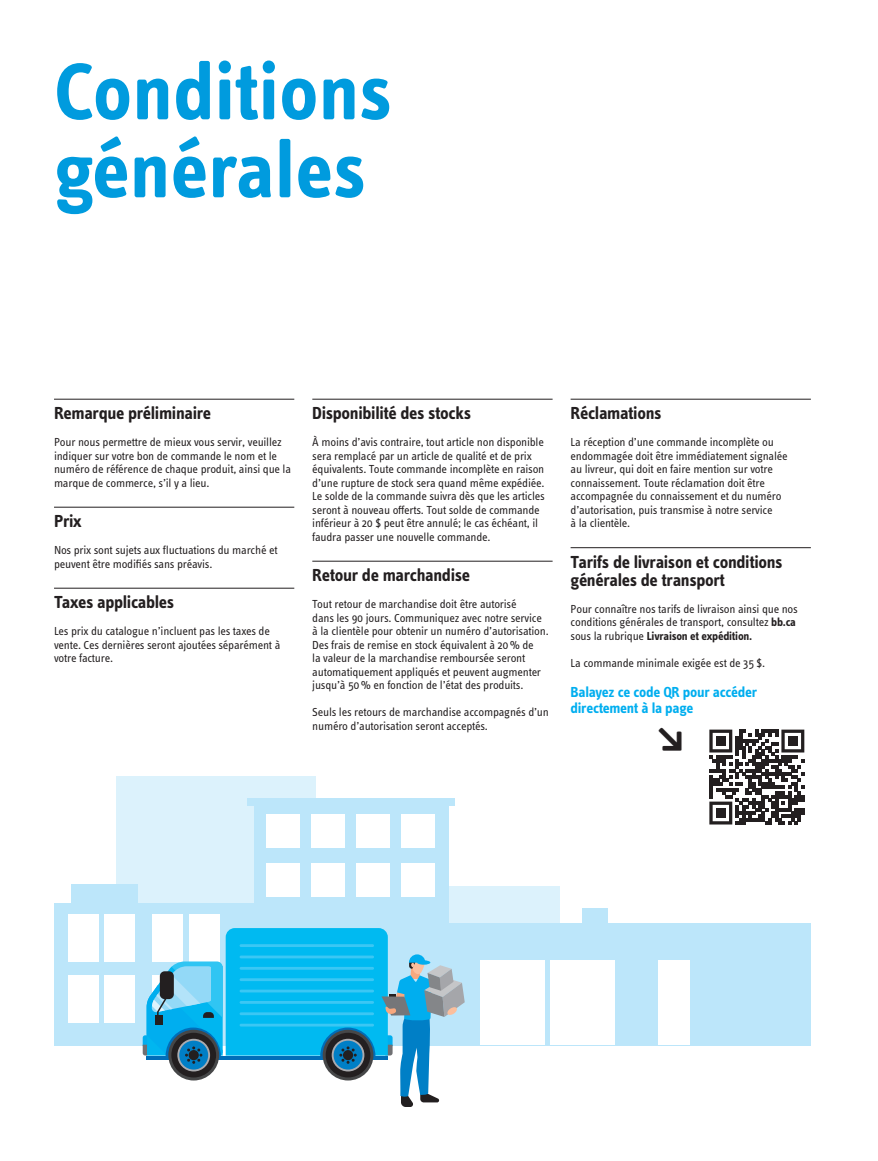
<style>
.page{position:relative;width:878px;height:1161px;background:#fff}
.page>*{position:absolute;margin:0;border:0;box-sizing:border-box;transform-origin:0 0}
.t1{font:700 82.5px/78px "Info Text Pro";color:#009bde}
.t2{font:700 40.5px "Info Text Pro";color:#231f20}
.t3{font:700 18px/18px "Info Text Pro";letter-spacing:-.02em;color:#231f20}
.t4{font:700 15px/16.5px "Info Text Pro";letter-spacing:-.02em;color:#00aeef}
.t5{font:12px/13.5px "Info Text Pro";letter-spacing:-.02em;color:#231f20}
.s1{font-weight:700}
</style>
<div class="page">
<hr style="left:54px;top:399px;width:240px;height:1px;background:#231f20">
<hr style="left:54px;top:507px;width:240px;height:1px;background:#231f20">
<hr style="left:54px;top:588px;width:240px;height:1px;background:#231f20">
<hr style="left:312px;top:399px;width:240px;height:1px;background:#231f20">
<hr style="left:312px;top:561px;width:240px;height:1px;background:#231f20">
<hr style="left:570px;top:399px;width:240px;height:1px;background:#231f20">
<hr style="left:570px;top:547px;width:240px;height:1px;background:#231f20">
<svg style="left:709px;top:730px;width:95px;height:95px"></svg>
<div style="left:716px;top:736px;width:9px;height:10px;background:#231f20"></div>
<div style="left:788px;top:736px;width:9px;height:10px;background:#231f20"></div>
<div style="left:716px;top:808px;width:9px;height:10px;background:#231f20"></div>
<div style="left:116px;top:776px;width:200px;height:266px;background:#dcf2fc"></div>
<div style="left:434px;top:887px;width:125px;height:100px;background:#dcf2fc"></div>
<div style="left:254px;top:803px;width:194px;height:243px;background:#bce6fa"></div>
<div style="left:266px;top:815px;width:33px;height:33px;background:#fff"></div>
<div style="left:311px;top:815px;width:33px;height:33px;background:#fff"></div>
<div style="left:356px;top:815px;width:33px;height:33px;background:#fff"></div>
<div style="left:401px;top:815px;width:33px;height:33px;background:#fff"></div>
<div style="left:266px;top:863px;width:33px;height:34px;background:#fff"></div>
<div style="left:311px;top:863px;width:33px;height:34px;background:#fff"></div>
<div style="left:356px;top:863px;width:33px;height:34px;background:#fff"></div>
<div style="left:401px;top:863px;width:33px;height:34px;background:#fff"></div>
<div style="left:448px;top:923px;width:362px;height:123px;background:#bce6fa"></div>
<div style="left:480px;top:960px;width:65px;height:84px;background:#fff"></div>
<div style="left:658px;top:960px;width:32px;height:84px;background:#fff"></div>
<div style="left:550px;top:960px;width:65px;height:84px;background:#fff"></div>
<div style="left:54px;top:903px;width:205px;height:143px;background:#bce6fa"></div>
<div style="left:68px;top:915px;width:30px;height:47px;background:#fff"></div>
<div style="left:104px;top:915px;width:31px;height:47px;background:#fff"></div>
<div style="left:153px;top:915px;width:30px;height:47px;background:#fff"></div>
<div style="left:189px;top:915px;width:30px;height:47px;background:#fff"></div>
<div style="left:68px;top:975px;width:30px;height:47px;background:#fff"></div>
<div style="left:104px;top:975px;width:31px;height:47px;background:#fff"></div>
<svg style="left:143px;top:928px;width:321px;height:179px"></svg>
<hr style="left:239px;top:944px;width:135px;height:3px;background:#3bc7f4">
<hr style="left:239px;top:956px;width:135px;height:2px;background:#3bc7f4">
<hr style="left:239px;top:967px;width:135px;height:3px;background:#3bc7f4">
<hr style="left:239px;top:978px;width:135px;height:3px;background:#3bc7f4">
<hr style="left:239px;top:990px;width:135px;height:2px;background:#3bc7f4">
<hr style="left:239px;top:1001px;width:135px;height:3px;background:#3bc7f4">
<hr style="left:239px;top:1012px;width:135px;height:3px;background:#3bc7f4">
<hr style="left:239px;top:1024px;width:135px;height:3px;background:#3bc7f4">
<div style="left:582px;top:908px;width:25px;height:25px;background:#bce6fa"></div>
<div style="left:71px;top:884px;width:67px;height:25px;background:#bce6fa"></div>
<div style="left:247px;top:798px;width:207px;height:8px;background:#bce6fa"></div>
<h1 class="t1" style="left:54px;top:52px;width:340px">Conditions générales</h1>
<h3 class="t3" style="left:54px;top:404px;width:159px">Remarque préliminaire</h3>
<p class="t5" style="left:54px;top:435px;width:238px">Pour nous permettre de mieux vous servir, veuillez indiquer sur votre bon de commande le nom et le numéro de référence de chaque produit, ainsi que la marque de commerce, s’il y a lieu.</p>
<h3 class="t3" style="left:54px;top:512px;width:29px">Prix</h3>
<p class="t5" style="left:54px;top:543px;width:225px">Nos prix sont sujets aux fluctuations du marché et peuvent être modifiés sans préavis.</p>
<h3 class="t3" style="left:54px;top:593px;width:122px">Taxes applicables</h3>
<p class="t5" style="left:54px;top:624px;width:228px">Les prix du catalogue n’incluent pas les taxes de vente. Ces dernières seront ajoutées séparément à votre facture.</p>
<h3 class="t3" style="left:312px;top:404px;width:160px">Disponibilité des stocks</h3>
<p class="t5" style="left:312px;top:435px;width:234px">À moins d’avis contraire, tout article non disponible sera remplacé par un article de qualité et de prix équivalents. Toute commande incomplète en raison d’une rupture de stock sera quand même expédiée.<br>Le solde de la commande suivra dès que les articles seront à nouveau offerts. Tout solde de commande inférieur à 20 $ peut être annulé; le cas échéant, il faudra passer une nouvelle commande.</p>
<h3 class="t3" style="left:312px;top:566px;width:159px">Retour de marchandise</h3>
<p class="t5" style="left:312px;top:597px;width:238px">Tout retour de marchandise doit être autorisé<br>dans les 90 jours. Communiquez avec notre service à la clientèle pour obtenir un numéro d’autorisation.<br>Des frais de remise en stock équivalent à 20% de<br>la valeur de la marchandise remboursée seront automatiquement appliqués et peuvent augmenter jusqu’à 50% en fonction de l’état des produits.</p>
<p class="t5" style="left:312px;top:705px;width:238px">Seuls les retours de marchandise accompagnés d’un numéro d’autorisation seront acceptés.</p>
<h3 class="t3" style="left:570px;top:404px;width:92px">Réclamations</h3>
<p class="t5" style="left:570px;top:435px;width:219px">La réception d’une commande incomplète ou endommagée doit être immédiatement signalée au livreur, qui doit en faire mention sur votre connaissement. Toute réclamation doit être accompagnée du connaissement et du numéro d’autorisation, puis transmise à notre service<br>à la clientèle.</p>
<h3 class="t3" style="left:570px;top:553px;width:213px">Tarifs de livraison et conditions générales de transport</h3>
<p class="t5" style="left:570px;top:602px;width:229px">Pour connaître nos tarifs de livraison ainsi que nos conditions générales de transport, consultez <span class="s1">bb.ca </span>sous la rubrique <span class="s1">Livraison et expédition.</span></p>
<p class="t5" style="left:570px;top:656px;width:196px">La commande minimale exigée est de 35 $.</p>
<p class="t4" style="left:570px;top:683px;width:188px">Balayez ce code QR pour accéder directement à la page</p>
<h2 class="t2" style="left:653px;top:716px;width:35px">↘</h2>
</div>
